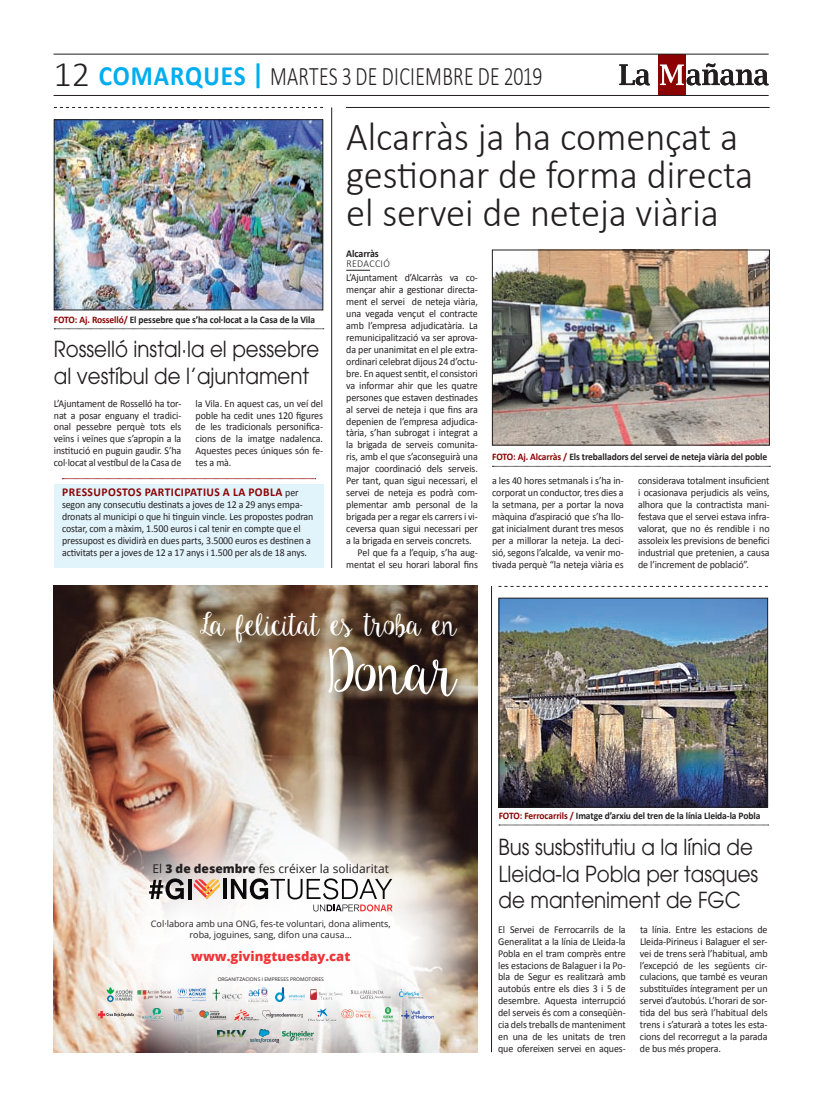
<style>
.page{position:relative;width:823px;height:1106px;background:#fff}
.page>*{position:absolute;margin:0;border:0;box-sizing:border-box;transform-origin:0 0}
.t1{font:62px "Ke Aloha";letter-spacing:-.03em;color:#fff}
.t2{font:300 40px/38px "Calibri";color:#231f20;scale:.96 1}
.t3{font:31px "Ke Aloha";letter-spacing:-.07em;color:#fff}
.t4{font:300 26.8px "Calibri";letter-spacing:.015em;color:#231f20;scale:.74 1}
.t5{font:22px/26.4px "Avant Garde";color:#231f20;scale:.9 1}
.t6{font:800 13px "Open Sans";color:#ee3538}
.t7{font:700 12px "Calibri";letter-spacing:.04em;color:#8b0202;scale:.96 1}
.t8{font:12px "Open Sans";color:#231f20}
.t9{font:10.5px/12px "Calibri";letter-spacing:-.01em;color:#231f20;text-align:justify;scale:.95 1}
.t10{font:10.5px/12px "Calibri";letter-spacing:-.01em;color:#231f20;scale:.94 1}
.t11{font:700 10.5px/10px "Calibri";letter-spacing:-.01em;color:#231f20;scale:.95 1}
.t12{font:700 10px "Calibri";letter-spacing:-.01em;color:#231f20;scale:.95 1}
.t13{font:9px/10.8px "Open Sans";color:#231f20;text-align:center}
.t14{font:5px "Open Sans";color:#231f20}
.s1{font-size:36px}
.s2{font-weight:700;font-size:28px;color:#00aeef}
.s3{color:#8b0202}
.s4{font-weight:400;font-size:10.5px;color:#231f20}
.s5{font-weight:300}
.s6{font-weight:800}
</style>
<div class="page">
<hr style="left:346px;top:107px;width:423px;height:1px;background:#231f20">
<svg style="left:346px;top:270px;width:24px;height:1px"></svg>
<hr style="left:331px;top:107px;width:1px;height:461px;background:#231f20">
<svg style="left:492px;top:466px;width:278px;height:1px"></svg>
<img style="left:494px;top:252px;width:273px;height:191px">
<div style="left:492px;top:250px;width:277px;height:195px;border:1px solid #231f20"></div>
<svg style="left:54px;top:107px;width:269px;height:1px"></svg>
<svg style="left:54px;top:328px;width:269px;height:1px"></svg>
<img style="left:56px;top:121px;width:265px;height:187px">
<div style="left:54px;top:119px;width:269px;height:191px;border:1px solid #231f20"></div>
<div style="left:54px;top:484px;width:269px;height:84px;background:#e1f4fc"></div>
<svg style="left:62px;top:478px;width:253px;height:1px"></svg>
<div style="left:658px;top:54px;width:27px;height:41px;background:#8b0202"></div>
<svg style="left:659px;top:63px;width:109px;height:22px"></svg>
<svg style="left:619px;top:64px;width:30px;height:21px"></svg>
<hr style="left:53px;top:54px;width:715px;height:1px;background:#231f20">
<hr style="left:53px;top:95px;width:715px;height:1px;background:#231f20">
<svg style="left:498px;top:824px;width:270px;height:1px"></svg>
<img style="left:500px;top:600px;width:265px;height:205px">
<div style="left:498px;top:598px;width:269px;height:209px;border:1px solid #231f20"></div>
<svg style="left:498px;top:586px;width:269px;height:1px"></svg>
<img style="left:54px;top:586px;width:423px;height:149px">
<img style="left:54px;top:735px;width:423px;height:317px">
<img style="left:217px;top:1030px;width:29px;height:12px">
<img style="left:283px;top:1031px;width:30px;height:9px">
<img style="left:251px;top:1029px;width:27px;height:13px">
<img style="left:247px;top:987px;width:21px;height:15px">
<img style="left:276px;top:987px;width:29px;height:14px">
<svg style="left:106px;top:987px;width:26px;height:15px"></svg>
<img style="left:177px;top:987px;width:28px;height:14px">
<img style="left:212px;top:988px;width:29px;height:12px">
<img style="left:350px;top:990px;width:40px;height:8px">
<img style="left:310px;top:989px;width:32px;height:10px">
<img style="left:397px;top:987px;width:27px;height:14px">
<img style="left:137px;top:990px;width:34px;height:9px">
<img style="left:174px;top:1008px;width:20px;height:13px">
<svg style="left:98px;top:1011px;width:36px;height:7px"></svg>
<img style="left:234px;top:1009px;width:24px;height:11px">
<img style="left:199px;top:1008px;width:29px;height:13px">
<img style="left:308px;top:1008px;width:28px;height:12px">
<img style="left:382px;top:1007px;width:11px;height:14px">
<img style="left:401px;top:1010px;width:32px;height:8px">
<img style="left:262px;top:1010px;width:40px;height:8px">
<img style="left:341px;top:1009px;width:34px;height:10px">
<img style="left:142px;top:1008px;width:20px;height:12px">
<svg style="left:193px;top:878px;width:27px;height:21px"></svg>
<svg style="left:149px;top:878px;width:35px;height:21px"></svg>
<hr style="left:188px;top:879px;width:3px;height:20px;background:#0b090c">
<hr style="left:223px;top:879px;width:3px;height:20px;background:#0b090c">
<svg style="left:231px;top:878px;width:161px;height:33px"></svg>
<img style="left:54px;top:596px;width:423px;height:70px">
<img style="left:201px;top:624px;width:276px;height:109px">
<hr style="left:490px;top:586px;width:1px;height:466px;background:#231f20">
<p class="t4" style="left:53px;top:60px;width:662px"><span class="s1">12</span> <span class="s2">COMARQUES |</span> MARTES 3 DE DICIEMBRE DE 2019</p>
<p class="t12" style="left:54px;top:313px;width:276px"><span class="s3">FOTO: Aj. Rosselló/</span> El pessebre que s’ha col·locat a la Casa de la Vila</p>
<p class="t5" style="left:54px;top:336px;width:296px">Rosselló instal·la el pessebre al vestíbul de l’ajuntament</p>
<p class="t9" style="left:54px;top:397px;width:136px">L’Ajuntament de Rosselló ha tor&shy;nat a posar enguany el tradici&shy;onal pessebre perquè tots els veïns i veïnes que s’apropin a la institució en puguin gaudir. S’ha col·locat al vestíbul de la Casa de</p>
<p class="t9" style="left:195px;top:397px;width:136px">la Vila. En aquest cas, un veí del poble ha cedit unes 120 figures de les tradicionals personifica&shy;cions de la imatge nadalenca.<br>Aquestes peces úniques són fe&shy;tes a mà.</p>
<p class="t7" style="left:62px;top:484px;width:247px">PRESSUPOSTOS PARTICIPATIUS A LA POBLA <span class="s4">per</span></p>
<p class="t10" style="left:62px;top:499px;width:269px">segon any consecutiu destinats a joves de 12 a 29 anys empa&shy;dronats al municipi o que hi tinguin vincle. Les propostes podran costar, com a màxim, 1.500 euros i cal tenir en compte que el pressupost es dividirà en dues parts, 3.5000 euros es destinen a activitats per a joves de 12 a 17 anys i 1.500 per als de 18 anys.</p>
<p class="t2" style="left:346px;top:115px;width:425px">Alcarràs ja ha començat a gestionar de forma directa el servei de neteja viària</p>
<p class="t11" style="left:346px;top:249px;width:47px">Alcarràs<br><span class="s5">REDACCIÓ</span></p>
<p class="t9" style="left:346px;top:271px;width:140px">L’Ajuntament d’Alcarràs va co-</p>
<p class="t9" style="left:346px;top:283px;width:140px">mençar ahir a gestionar directa-</p>
<p class="t9" style="left:346px;top:295px;width:140px">ment el servei de neteja viària,</p>
<p class="t9" style="left:346px;top:307px;width:140px">una vegada vençut el contracte</p>
<p class="t9" style="left:346px;top:319px;width:140px">amb l’empresa adjudicatària. La</p>
<p class="t9" style="left:346px;top:331px;width:140px">remunicipalització va ser aprova-</p>
<p class="t9" style="left:346px;top:343px;width:140px">da per unanimitat en el ple extra-</p>
<p class="t9" style="left:346px;top:355px;width:140px">ordinari celebrat dijous 24 d’octu-</p>
<p class="t9" style="left:346px;top:367px;width:140px">bre. En aquest sentit, el consistori</p>
<p class="t9" style="left:346px;top:379px;width:140px">va informar ahir que les quatre</p>
<p class="t9" style="left:346px;top:391px;width:140px">persones que estaven destinades</p>
<p class="t9" style="left:346px;top:403px;width:140px">al servei de neteja i que fins ara</p>
<p class="t9" style="left:346px;top:415px;width:140px">depenien de l’empresa adjudica-</p>
<p class="t9" style="left:346px;top:427px;width:140px">tària, s’han subrogat i integrat a</p>
<p class="t9" style="left:346px;top:439px;width:140px">la brigada de serveis comunita-</p>
<p class="t9" style="left:346px;top:451px;width:140px">ris, amb el que s’aconseguirà una</p>
<p class="t9" style="left:346px;top:463px;width:140px">major coordinació dels serveis.</p>
<p class="t9" style="left:346px;top:475px;width:140px">Per tant, quan sigui necessari, el</p>
<p class="t9" style="left:346px;top:487px;width:140px">servei de neteja es podrà com-</p>
<p class="t9" style="left:346px;top:499px;width:140px">plementar amb personal de la</p>
<p class="t9" style="left:346px;top:510px;width:140px">brigada per a regar els carrers i vi-</p>
<p class="t9" style="left:346px;top:522px;width:140px">ceversa quan sigui necessari per</p>
<p class="t9" style="left:346px;top:534px;width:133px">a la brigada en serveis concrets.</p>
<p class="t9" style="left:357px;top:546px;width:128px">Pel que fa a l’equip, s’ha aug-</p>
<p class="t9" style="left:346px;top:558px;width:140px">mentat el seu horari laboral fins</p>
<p class="t12" style="left:492px;top:450px;width:291px"><span class="s3">FOTO: Aj. Alcarràs /</span> Els treballadors del servei de neteja viària del poble</p>
<p class="t9" style="left:492px;top:475px;width:140px">a les 40 hores setmanals i s’ha in&shy;corporat un conductor, tres dies a la setmana, per a portar la nova màquina d’aspiració que s’ha llo&shy;gat inicialment durant tres mesos per a millorar la neteja. La deci&shy;sió, segons l’alcalde, va venir mo&shy;tivada perquè “la neteja viària es</p>
<p class="t9" style="left:637px;top:475px;width:140px">considerava totalment insuficient i ocasionava perjudicis als veïns, alhora que la contractista mani&shy;festava que el servei estava infra&shy;valorat, que no és rendible i no assoleix les previsions de benefici industrial que pretenien, a causa de l’increment de població”.</p>
<p class="t3" style="left:200px;top:607px;width:259px">La felicitat es troba en</p>
<p class="t1" style="left:327px;top:637px;width:133px">Donar</p>
<p class="t8" style="left:152px;top:860px;width:238px">El <span class="s6">3 de desembre</span> fes créixer la solidaritat</p>
<p class="t13" style="left:151px;top:918px;width:241px">Col·labora amb una ONG, fes-te voluntari, dona aliments, roba, joguines, sang, difon una causa...</p>
<p class="t14" style="left:217px;top:975px;width:108px">ORGANITZACIONS I EMPRESES PROMOTORES</p>
<p class="t6" style="left:191px;top:946px;width:160px">www.givingtuesday.cat</p>
<p class="t12" style="left:498px;top:809px;width:277px"><span class="s3">FOTO: Ferrocarrils /</span> Imatge d’arxiu del tren de la línia Lleida-la Pobla</p>
<p class="t5" style="left:498px;top:834px;width:290px">Bus susbstitutiu a la línia de<br>Lleida-la Pobla per tasques de manteniment de FGC</p>
<p class="t9" style="left:498px;top:923px;width:136px">El Servei de Ferrocarrils de la Generalitat a la línia de Lleida-la Pobla en el tram comprès entre les estacions de Balaguer i la Po&shy;bla de Segur es realitzarà amb autobús entre els dies 3 i 5 de desembre. Aquesta interrupció del serveis és com a conseqüèn&shy;cia dels treballs de manteniment en una de les unitats de tren que ofereixen servei en aques-</p>
<p class="t9" style="left:639px;top:923px;width:136px">ta línia. Entre les estacions de Lleida-Pirineus i Balaguer el ser&shy;vei de trens serà l’habitual, amb l’excepció de les següents cir&shy;culacions, que també es veuran substituïdes íntegrament per un servei d’autobús. L’horari de sor&shy;tida del bus serà l’habitual dels trens i s’aturarà a totes les esta&shy;cions del recorregut a la parada de bus més propera.</p>
</div>
